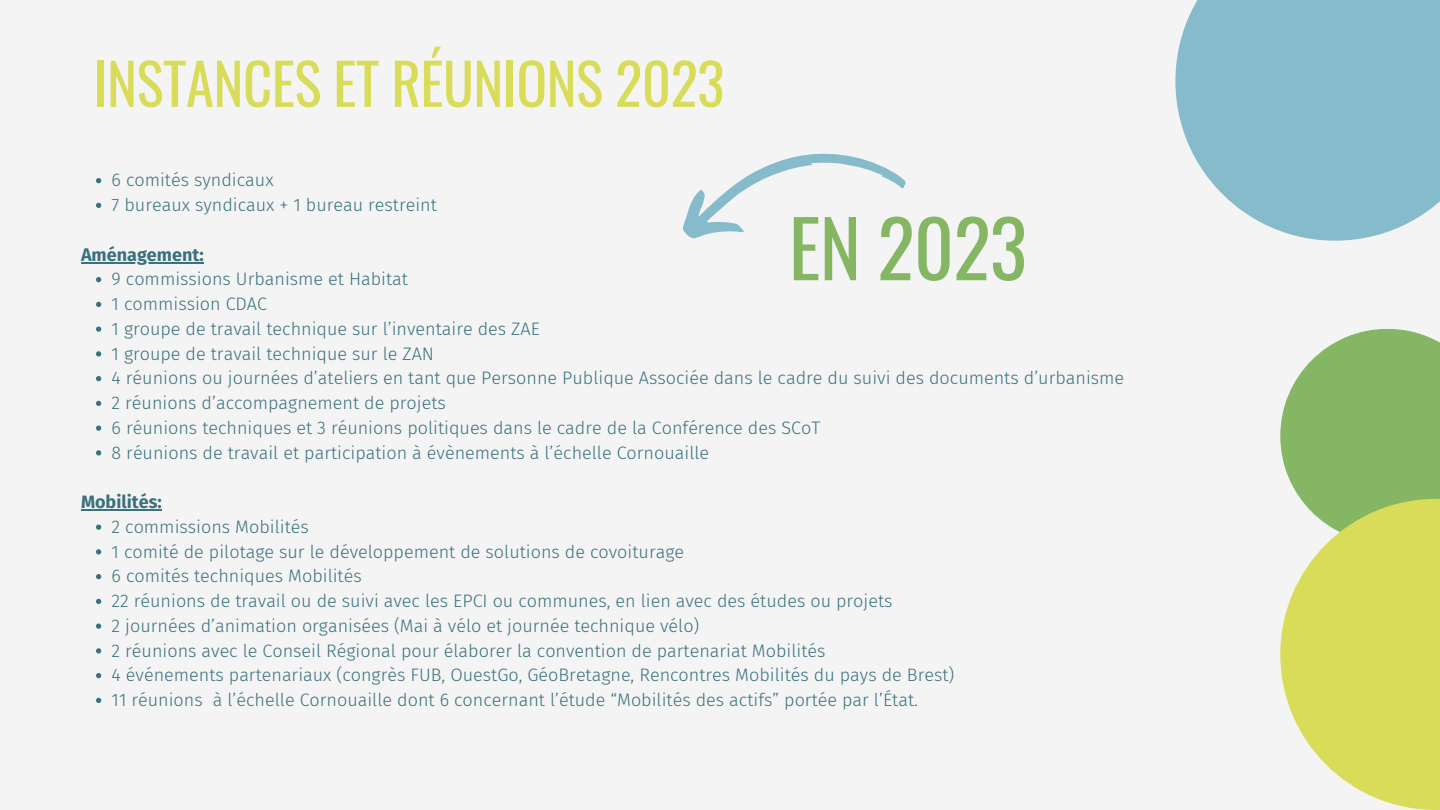
<style>
.page{position:relative;width:1440px;height:810px;background:#f4f4f4}
.page>*{position:absolute;margin:0;border:0;box-sizing:border-box;transform-origin:0 0}
.t1{font:78px "Oswald";letter-spacing:-.01em;color:#85b664}
.t2{font:57px "Oswald";letter-spacing:-.01em;color:#d9dc59}
.t3{font:300 18px "Fira Sans";color:#3a717e}
.t4{font:700 18px "Fira Sans";color:#3a717e}
</style>
<div class="page">
<svg style="left:96px;top:178px;width:5px;height:5px"></svg>
<svg style="left:96px;top:203px;width:5px;height:5px"></svg>
<hr style="left:81px;top:262px;width:123px;height:2px;background:#3a717e">
<svg style="left:96px;top:277px;width:5px;height:5px"></svg>
<svg style="left:96px;top:302px;width:5px;height:5px"></svg>
<svg style="left:96px;top:327px;width:5px;height:5px"></svg>
<svg style="left:96px;top:351px;width:5px;height:6px"></svg>
<svg style="left:96px;top:376px;width:5px;height:5px"></svg>
<svg style="left:96px;top:401px;width:5px;height:5px"></svg>
<svg style="left:96px;top:426px;width:5px;height:5px"></svg>
<svg style="left:96px;top:450px;width:5px;height:6px"></svg>
<hr style="left:81px;top:510px;width:81px;height:1px;background:#3a717e">
<svg style="left:96px;top:525px;width:5px;height:5px"></svg>
<svg style="left:96px;top:549px;width:5px;height:6px"></svg>
<svg style="left:96px;top:574px;width:5px;height:5px"></svg>
<svg style="left:96px;top:599px;width:5px;height:5px"></svg>
<svg style="left:96px;top:624px;width:5px;height:5px"></svg>
<svg style="left:96px;top:648px;width:5px;height:6px"></svg>
<svg style="left:96px;top:673px;width:5px;height:5px"></svg>
<svg style="left:96px;top:698px;width:5px;height:5px"></svg>
<svg style="left:682px;top:153px;width:224px;height:86px"></svg>
<div style="left:1175px;top:0;width:265px;height:241px;background:#86bbcc"></div>
<svg style="left:1280px;top:329px;width:160px;height:170px"></svg>
<svg style="left:1280px;top:499px;width:160px;height:311px;fill:#d9dc59"></svg>
<p class="t2" style="left:93px;top:39px;width:632px">INSTANCES ET RÉUNIONS 2023</p>
<h2 class="t3" style="left:112px;top:169px;width:163px">6 comités syndicaux</h2>
<p class="t3" style="left:112px;top:194px;width:327px">7 bureaux syndicaux + 1 bureau restreint</p>
<p class="t4" style="left:81px;top:244px;width:124px">Aménagement:</p>
<p class="t3" style="left:112px;top:268px;width:298px">9 commissions Urbanisme et Habitat</p>
<h3 class="t3" style="left:112px;top:293px;width:157px">1 commission CDAC</h3>
<p class="t3" style="left:112px;top:318px;width:430px">1 groupe de travail technique sur l’inventaire des ZAE</p>
<p class="t3" style="left:112px;top:343px;width:324px">1 groupe de travail technique sur le ZAN</p>
<p class="t3" style="left:112px;top:367px;width:1014px">4 réunions ou journées d’ateliers en tant que Personne Publique Associée dans le cadre du suivi des documents d’urbanisme</p>
<p class="t3" style="left:112px;top:392px;width:336px">2 réunions d’accompagnement de projets</p>
<p class="t3" style="left:112px;top:417px;width:710px">6 réunions techniques et 3 réunions politiques dans le cadre de la Conférence des SCoT</p>
<p class="t3" style="left:112px;top:442px;width:599px">8 réunions de travail et participation à évènements à l’échelle Cornouaille</p>
<p class="t4" style="left:81px;top:491px;width:82px">Mobilités:</p>
<p class="t3" style="left:112px;top:516px;width:199px">2 commissions Mobilités</p>
<p class="t3" style="left:112px;top:541px;width:574px">1 comité de pilotage sur le développement de solutions de covoiturage</p>
<p class="t3" style="left:112px;top:565px;width:252px">6 comités techniques Mobilités</p>
<p class="t3" style="left:112px;top:590px;width:782px">22 réunions de travail ou de suivi avec les EPCI ou communes, en lien avec des études ou projets</p>
<p class="t3" style="left:112px;top:615px;width:589px">2 journées d’animation organisées (Mai à vélo et journée technique vélo)</p>
<p class="t3" style="left:112px;top:640px;width:715px">2 réunions avec le Conseil Régional pour élaborer la convention de partenariat Mobilités</p>
<p class="t3" style="left:112px;top:664px;width:844px">4 événements partenariaux (congrès FUB, OuestGo, GéoBretagne, Rencontres Mobilités du pays de Brest)</p>
<p class="t3" style="left:112px;top:689px;width:808px">11 réunions à l’échelle Cornouaille dont 6 concernant l’étude “Mobilités des actifs” portée par l’État.</p>
<p class="t1" style="left:789px;top:187px;width:240px">EN 2023</p>
</div>
